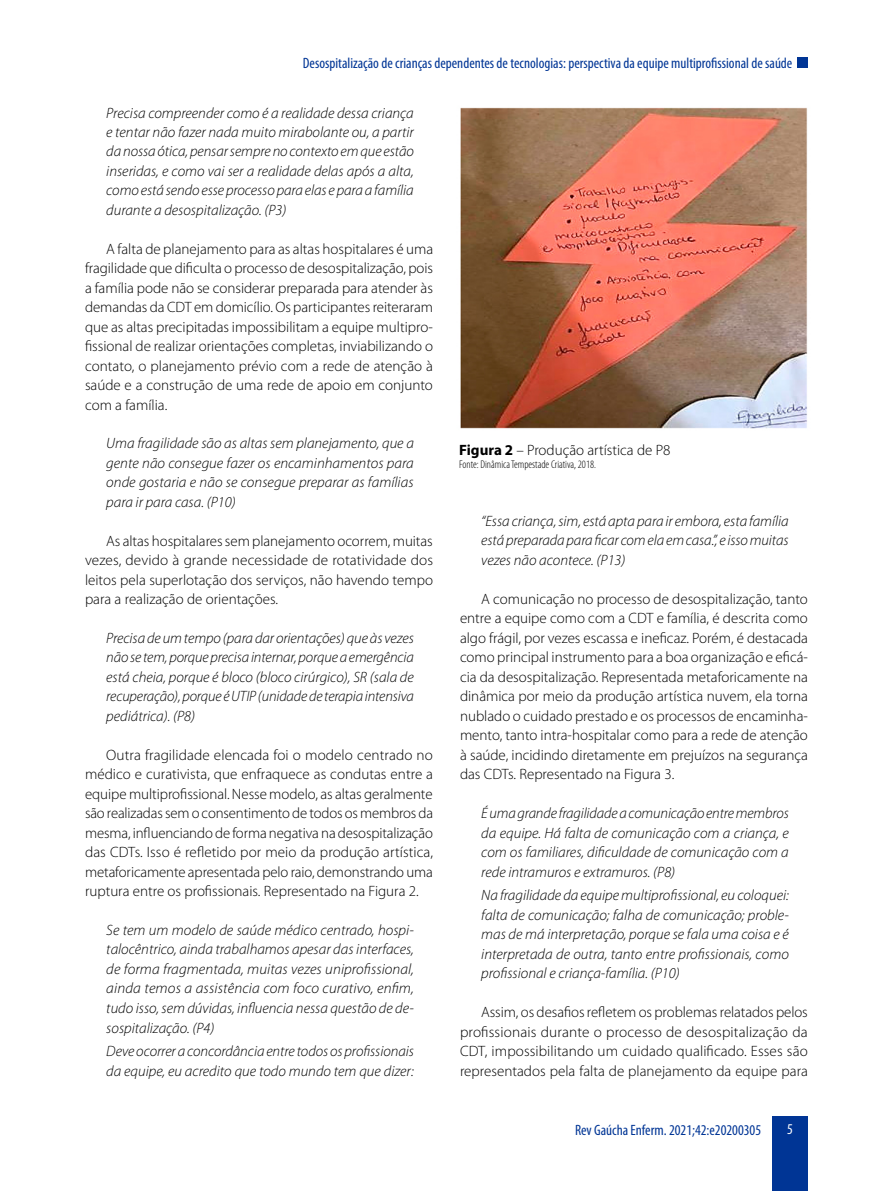
<style>
.page{position:relative;width:893px;height:1191px;background:#fff}
.page>*{position:absolute;margin:0;border:0;box-sizing:border-box;transform-origin:0 0}
.MIOLO-PT{font:300 15px/19.5px "Myriad Pro";color:#000;text-align:justify}
.CITAÇÃO-PT{font:italic 300 15px/19.5px "Myriad Pro";color:#000;text-align:justify}
.t1{font:condensed 15px "Myriad Pro";color:#003595}
.Titulo_quadro_figura{font:300 15px "Myriad Pro";color:#000}
.t2{font:condensed 15px "Myriad Pro";color:#fff}
.Fonte_quadro_figura{font:300 condensed 11.25px "Myriad Pro";color:#000}
.s1{font-weight:700}
</style>
<div class="page">
<div style="left:772px;top:1116px;width:36px;height:75px;background:#003595"></div>
<div style="left:798px;top:57px;width:10px;height:11px;background:#003595"></div>
<img style="left:460px;top:107px;width:347px;height:322px">
<p class="t1" style="left:303px;top:54px;width:491px">Desospitalização de crianças dependentes de tecnologias: perspectiva da equipe multiprofissional de saúde</p>
<p class="CITAÇÃO-PT" style="left:106px;top:103px;width:309px">Precisa compreender como é a realidade dessa criança e tentar não fazer nada muito mirabolante ou, a partir da nossa ótica, pensar sempre no contexto em que estão inseridas, e como vai ser a realidade delas após a alta, como está sendo esse processo para elas e para a família durante a desospitalização. (P3)</p>
<p class="MIOLO-PT" style="left:85px;top:239px;width:350px;text-indent:21px">A falta de planejamento para as altas hospitalares é uma fragilidade que dificulta o processo de desospitalização, pois a família pode não se considerar preparada para atender às demandas da CDT em domicílio. Os participantes reiteraram que as altas precipitadas impossibilitam a equipe multipro&shy;fissional de realizar orientações completas, inviabilizando o contato, o planejamento prévio com a rede de atenção à saúde e a construção de uma rede de apoio em conjunto com a família.</p>
<p class="CITAÇÃO-PT" style="left:106px;top:433px;width:309px">Uma fragilidade são as altas sem planejamento, que a gente não consegue fazer os encaminhamentos para onde gostaria e não se consegue preparar as famílias para ir para casa. (P10)</p>
<p class="MIOLO-PT" style="left:85px;top:531px;width:350px;text-indent:21px">As altas hospitalares sem planejamento ocorrem, muitas vezes, devido à grande necessidade de rotatividade dos leitos pela superlotação dos serviços, não havendo tempo para a realização de orientações.</p>
<p class="CITAÇÃO-PT" style="left:106px;top:628px;width:309px">Precisa de um tempo (para dar orientações) que às vezes não se tem, porque precisa internar, porque a emergência está cheia, porque é bloco (bloco cirúrgico), SR (sala de recuperação), porque é UTIP (unidade de terapia intensiva pediátrica). (P8)</p>
<p class="MIOLO-PT" style="left:85px;top:744px;width:350px;text-indent:21px">Outra fragilidade elencada foi o modelo centrado no médico e curativista, que enfraquece as condutas entre a equipe multiprofissional. Nesse modelo, as altas geralmente são realizadas sem o consentimento de todos os membros da mesma, influenciando de forma negativa na desospitalização das CDTs. Isso é refletido por meio da produção artística, metaforicamente apresentada pelo raio, demonstrando uma ruptura entre os profissionais. Representado na Figura 2.</p>
<p class="CITAÇÃO-PT" style="left:106px;top:920px;width:309px">Se tem um modelo de saúde médico centrado, hospi&shy;talocêntrico, ainda trabalhamos apesar das interfaces, de forma fragmentada, muitas vezes uniprofissional, ainda temos a assistência com foco curativo, enfim, tudo isso, sem dúvidas, influencia nessa questão de de&shy;sospitalização. (P4)</p>
<p class="CITAÇÃO-PT" style="left:106px;top:1041px;width:309px">Deve ocorrer a concordância entre todos os profissionais da equipe, eu acredito que todo mundo tem que dizer:</p>
<p class="Titulo_quadro_figura" style="left:459px;top:440px;width:213px"><span class="s1">Figura 2</span> – Produção artística de P8</p>
<p class="Fonte_quadro_figura" style="left:459px;top:458px;width:138px">Fonte: Dinâmica Tempestade Criativa, 2018.</p>
<p class="CITAÇÃO-PT" style="left:481px;top:511px;width:309px">“Essa criança, sim, está apta para ir embora, esta família está preparada para ficar com ela em casa.”, e isso muitas vezes não acontece. (P13)</p>
<p class="MIOLO-PT" style="left:460px;top:589px;width:349px;text-indent:21px">A comunicação no processo de desospitalização, tanto entre a equipe como com a CDT e família, é descrita como algo frágil, por vezes escassa e ineficaz. Porém, é destacada como principal instrumento para a boa organização e eficá&shy;cia da desospitalização. Representada metaforicamente na dinâmica por meio da produção artística nuvem, ela torna nublado o cuidado prestado e os processos de encaminha&shy;mento, tanto intra-hospitalar como para a rede de atenção à saúde, incidindo diretamente em prejuízos na segurança das CDTs. Representado na Figura 3.</p>
<p class="CITAÇÃO-PT" style="left:481px;top:803px;width:309px">É uma grande fragilidade a comunicação entre membros da equipe. Há falta de comunicação com a criança, e com os familiares, dificuldade de comunicação com a rede intramuros e extramuros. (P8)</p>
<p class="CITAÇÃO-PT" style="left:481px;top:885px;width:309px">Na fragilidade da equipe multiprofissional, eu coloquei: falta de comunicação; falha de comunicação; proble&shy;mas de má interpretação, porque se fala uma coisa e é interpretada de outra, tanto entre profissionais, como profissional e criança-família. (P10)</p>
<p class="MIOLO-PT" style="left:460px;top:1002px;width:349px;text-indent:21px">Assim, os desafios refletem os problemas relatados pelos profissionais durante o processo de desospitalização da CDT, impossibilitando um cuidado qualificado. Esses são representados pela falta de planejamento da equipe para</p>
<p class="t1" style="left:575px;top:1121px;width:188px">Rev Gaúcha Enferm. 2021;42:e20200305</p>
<p class="t2" style="left:787px;top:1120px;width:7px">5</p>
</div>
